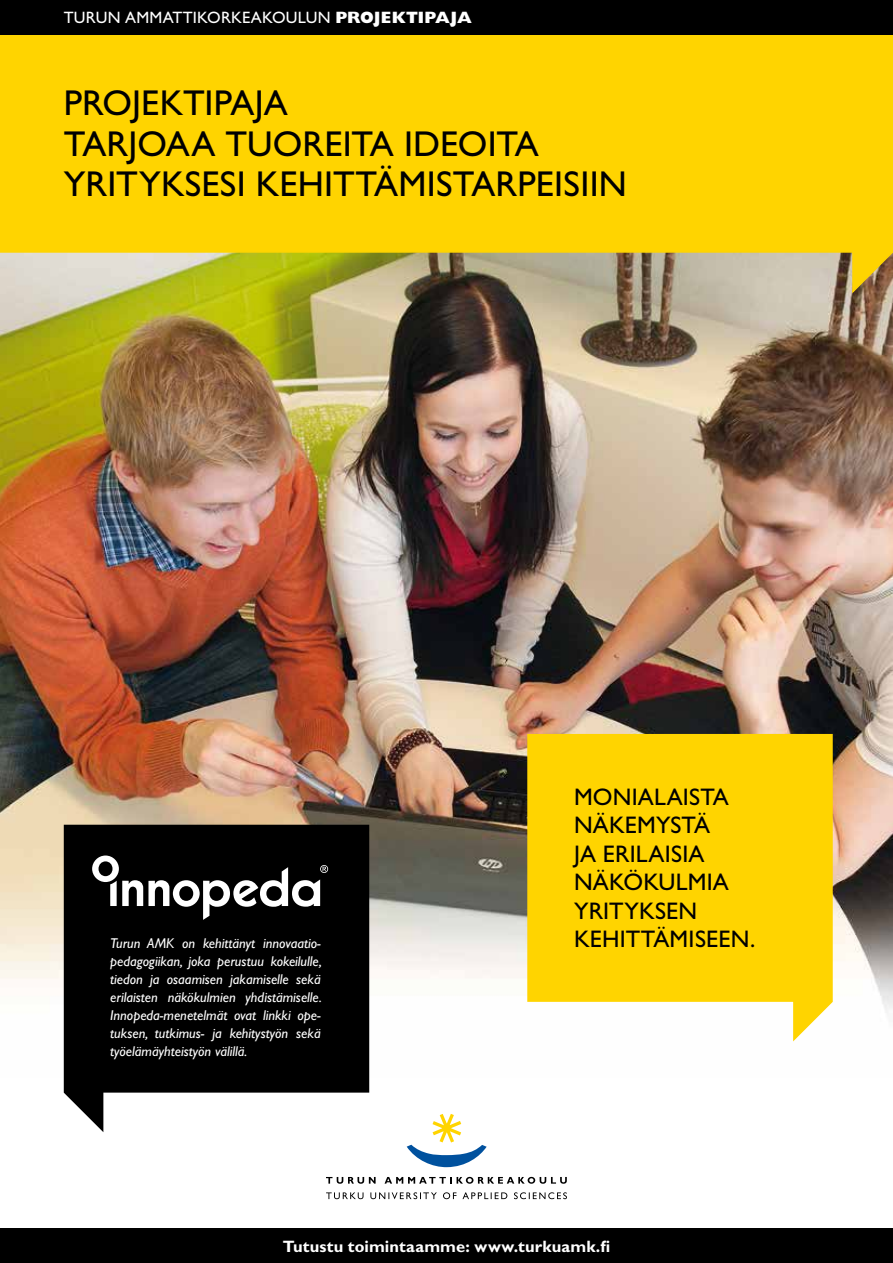
<style>
.page{position:relative;width:893px;height:1263px;background:#fff}
.page>*{position:absolute;margin:0;border:0;box-sizing:border-box;transform-origin:0 0}
.t1{font:36px/40.5px "Gill Sans Std";color:#000}
.t2{font:24px/28.5px "Gill Sans Std";letter-spacing:.005em;color:#000}
.t3{font:16.5px "Gill Sans Std";letter-spacing:.01em;color:#fff}
.t4{font:700 16.5px "Gill Sans Std";letter-spacing:.01em;color:#fff}
.t5{font:italic 14.25px/18px "Gill Sans Std";color:#fff;text-align:justify}
.s1{font-weight:800}
</style>
<div class="page">
<img style="left:0;top:295px;width:893px;height:782px">
<svg style="left:527px;top:734px;width:306px;height:307px;fill:#ffd400"></svg>
<svg style="left:64px;top:825px;width:305px;height:307px;fill:#000"></svg>
<svg style="left:326px;top:1192px;width:241px;height:7px"></svg>
<svg style="left:407px;top:1114px;width:80px;height:53px"></svg>
<svg style="left:326px;top:1177px;width:50px;height:7px"></svg>
<svg style="left:385px;top:1177px;width:182px;height:7px"></svg>
<div style="left:0;top:1229px;width:893px;height:34px;background:#000"></div>
<svg style="left:0;top:35px;width:893px;height:260px"></svg>
<div style="left:0;top:0;width:893px;height:35px;background:#000"></div>
<svg style="left:92px;top:855px;width:236px;height:65px"></svg>
<p class="t3" style="left:64px;top:8px;width:410px">TURUN AMMATTIKORKEAKOULUN <span class="s1">PROJEKTIPAJA</span></p>
<h1 class="t1" style="left:64px;top:83px;width:565px">PROJEKTIPAJA<br>TARJOAA TUOREITA IDEOITA<br>YRITYKSESI KEHITTÄMISTARPEISIIN</h1>
<p class="t5" style="left:110px;top:935px;width:213px">Turun AMK on kehittänyt innovaatio&shy;pedagogiikan, joka perustuu kokeilulle, tiedon ja osaamisen jakamiselle sekä erilaisten näkökulmien yhdistämiselle.<br>Innopeda-menetelmät ovat linkki ope&shy;tuksen, tutkimus- ja kehitystyön sekä työelämäyhteistyön välillä.</p>
<h2 class="t2" style="left:574px;top:782px;width:183px">MONIALAISTA<br>NÄKEMYSTÄ<br>JA ERILAISIA<br>NÄKÖKULMIA<br>YRITYKSEN<br>KEHITTÄMISEEN.</h2>
<p class="t4" style="left:283px;top:1236px;width:329px">Tutustu toimintaamme: www.turkuamk.fi</p>
</div>
